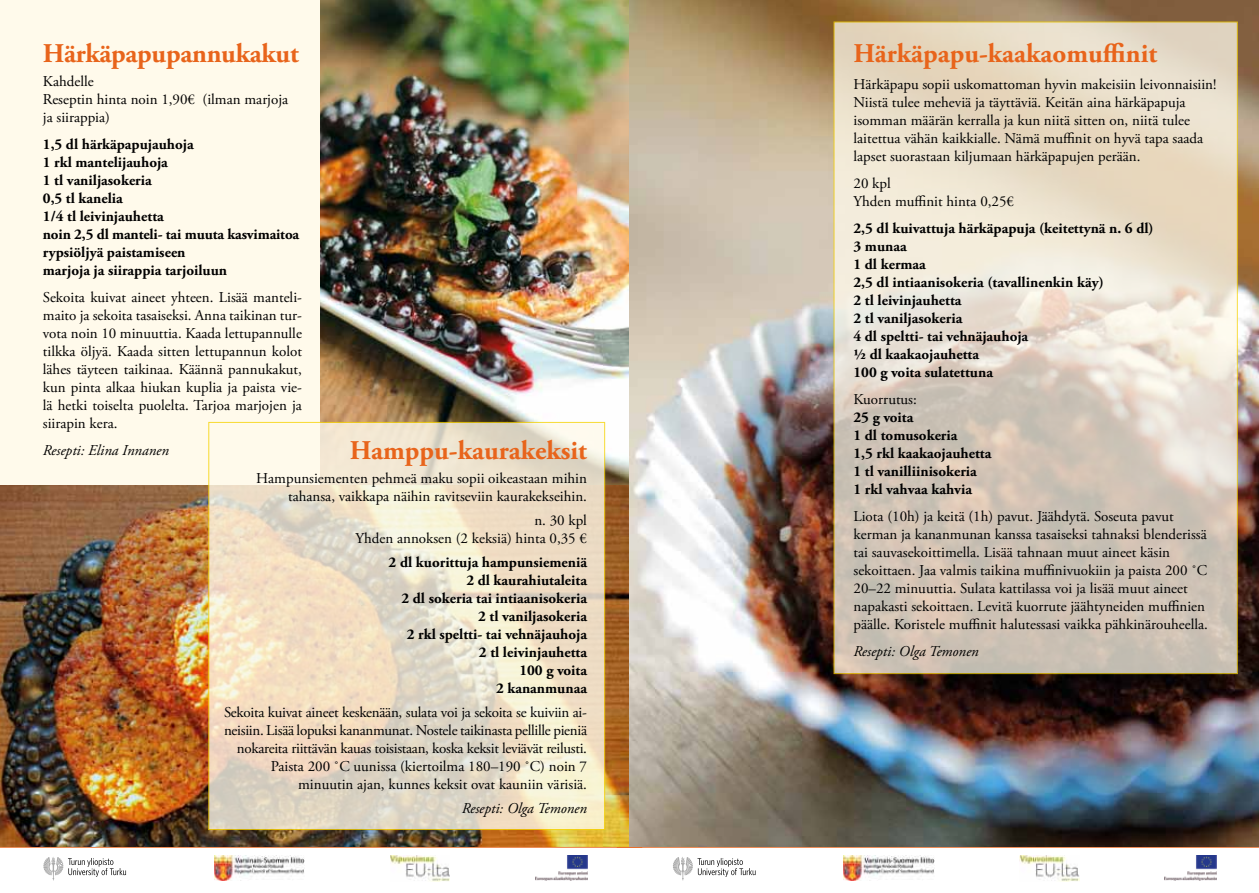
<style>
.page{position:relative;width:1259px;height:893px;background:#fff}
.page>*{position:absolute;margin:0;border:0;box-sizing:border-box;transform-origin:0 0}
.t1{font:700 27px "Adobe Garamond Pro";color:#e8641b}
.t2{font:15px/18px "Adobe Garamond Pro";color:#000}
.t3{font:700 15px/18px "Adobe Garamond Pro";color:#000}
.t4{font:15px/18px "Adobe Garamond Pro";letter-spacing:-.02em;color:#000;text-align:right}
.t5{font:italic 15px "Adobe Garamond Pro";color:#000}
</style>
<div class="page">
<div style="left:0;top:0;width:642px;height:846px;background:#fffaeb"></div>
<hr style="left:0;top:846px;width:642px;height:2px;background:#e8641b">
<hr style="left:617px;top:846px;width:642px;height:2px;background:#e8641b">
<svg style="left:43px;top:857px;width:83px;height:23px"></svg>
<svg style="left:673px;top:857px;width:82px;height:23px"></svg>
<img style="left:390px;top:855px;width:60px;height:26px">
<img style="left:1019px;top:855px;width:60px;height:26px">
<img style="left:214px;top:855px;width:91px;height:26px">
<img style="left:844px;top:855px;width:90px;height:26px">
<img style="left:535px;top:856px;width:52px;height:25px">
<img style="left:1165px;top:856px;width:51px;height:25px">
<img style="left:320px;top:0;width:309px;height:486px">
<img style="left:0;top:486px;width:629px;height:360px">
<img style="left:629px;top:0;width:630px;height:846px">
<svg style="left:833px;top:22px;width:404px;height:652px;background:#ded3c3"></svg>
<svg style="left:208px;top:422px;width:397px;height:408px;background:#ecdfc7"></svg>
<h1 class="t1" style="left:43px;top:38px;width:257px">Härkäpapupannukakut</h1>
<p class="t2" style="left:43px;top:73px;width:247px">Kahdelle<br>Reseptin hinta noin 1,90€ (ilman marjoja ja siirappia)</p>
<p class="t3" style="left:43px;top:136px;width:258px">1,5 dl härkäpapujauhoja<br>1 rkl mantelijauhoja<br>1 tl vaniljasokeria<br>0,5 tl kanelia<br>1/4 tl leivinjauhetta<br>noin 2,5 dl manteli- tai muuta kasvimaitoa rypsiöljyä paistamiseen<br>marjoja ja siirappia tarjoiluun</p>
<p class="t2" style="left:43px;top:289px;width:261px;text-align:justify">Sekoita kuivat aineet yhteen. Lisää manteli&shy;maito ja sekoita tasaiseksi. Anna taikinan tur&shy;vota noin 10 minuuttia. Kaada lettupannulle tilkka öljyä. Kaada sitten lettupannun kolot lähes täyteen taikinaa. Käännä pannukakut, kun pinta alkaa hiukan kuplia ja paista vie&shy;lä hetki toiselta puolelta. Tarjoa marjojen ja siirapin kera.</p>
<p class="t5" style="left:43px;top:441px;width:128px">Resepti: Elina Innanen</p>
<h1 class="t1" style="left:350px;top:434px;width:239px">Hamppu-kaurakeksit</h1>
<p class="t2" style="left:256px;top:469px;width:332px;text-align:right">Hampunsiementen pehmeä maku sopii oikeastaan mihin tahansa, vaikkapa näihin ravitseviin kaurakekseihin.</p>
<p class="t2" style="left:355px;top:511px;width:233px;text-align:right">n. 30 kpl<br>Yhden annoksen (2 keksiä) hinta 0,35 €</p>
<p class="t3" style="left:389px;top:553px;width:200px;text-align:right">2 dl kuorittuja hampunsiemeniä<br>2 dl kaurahiutaleita<br>2 dl sokeria tai intiaanisokeria<br>2 tl vaniljasokeria<br>2 rkl speltti- tai vehnäjauhoja<br>2 tl leivinjauhetta<br>100 g voita<br>2 kananmunaa</p>
<p class="t4" style="left:224px;top:703px;width:364px">Sekoita kuivat aineet keskenään, sulata voi ja sekoita se kuiviin ai&shy;neisiin. Lisää lopuksi kananmunat. Nostele taikinasta pellille pieniä nokareita riittävän kauas toisistaan, koska keksit leviävät reilusti.<br>Paista 200 ˚C uunissa (kiertoilma 180–190 ˚C) noin 7 minuutin ajan, kunnes keksit ovat kauniin värisiä.</p>
<p class="t5" style="left:462px;top:799px;width:127px">Resepti: Olga Temonen</p>
<h1 class="t1" style="left:853px;top:38px;width:305px">Härkäpapu-kaakaomuffinit</h1>
<p class="t2" style="left:853px;top:76px;width:364px">Härkäpapu sopii uskomattoman hyvin makeisiin leivonnaisiin!<br>Niistä tulee meheviä ja täyttäviä. Keitän aina härkäpapuja isomman määrän kerralla ja kun niitä sitten on, niitä tulee laitettua vähän kaikkialle. Nämä muffinit on hyvä tapa saada lapset suorastaan kiljumaan härkäpapujen perään.</p>
<p class="t2" style="left:853px;top:175px;width:162px">20 kpl<br>Yhden muffinit hinta 0,25€</p>
<p class="t3" style="left:853px;top:220px;width:302px">2,5 dl kuivattuja härkäpapuja (keitettynä n. 6 dl)<br>3 munaa<br>1 dl kermaa<br>2,5 dl intiaanisokeria (tavallinenkin käy)<br>2 tl leivinjauhetta<br>2 tl vaniljasokeria<br>4 dl speltti- tai vehnäjauhoja<br>½ dl kaakaojauhetta<br>100 g voita sulatettuna</p>
<p class="t2" style="left:853px;top:391px;width:65px">Kuorrutus:</p>
<p class="t3" style="left:853px;top:409px;width:139px">25 g voita<br>1 dl tomusokeria<br>1,5 rkl kaakaojauhetta<br>1 tl vanilliinisokeria<br>1 rkl vahvaa kahvia</p>
<p class="t2" style="left:853px;top:508px;width:356px">Liota (10h) ja keitä (1h) pavut. Jäähdytä. Soseuta pavut kerman ja kananmunan kanssa tasaiseksi tahnaksi blenderissä tai sauvasekoittimella. Lisää tahnaan muut aineet käsin sekoittaen. Jaa valmis taikina muffinivuokiin ja paista 200 ˚C 20–22 minuuttia. Sulata kattilassa voi ja lisää muut aineet napakasti sekoittaen. Levitä kuorrute jäähtyneiden muffinien päälle. Koristele muffinit halutessasi vaikka pähkinärouheella.</p>
<p class="t5" style="left:853px;top:642px;width:127px">Resepti: Olga Temonen</p>
</div>
